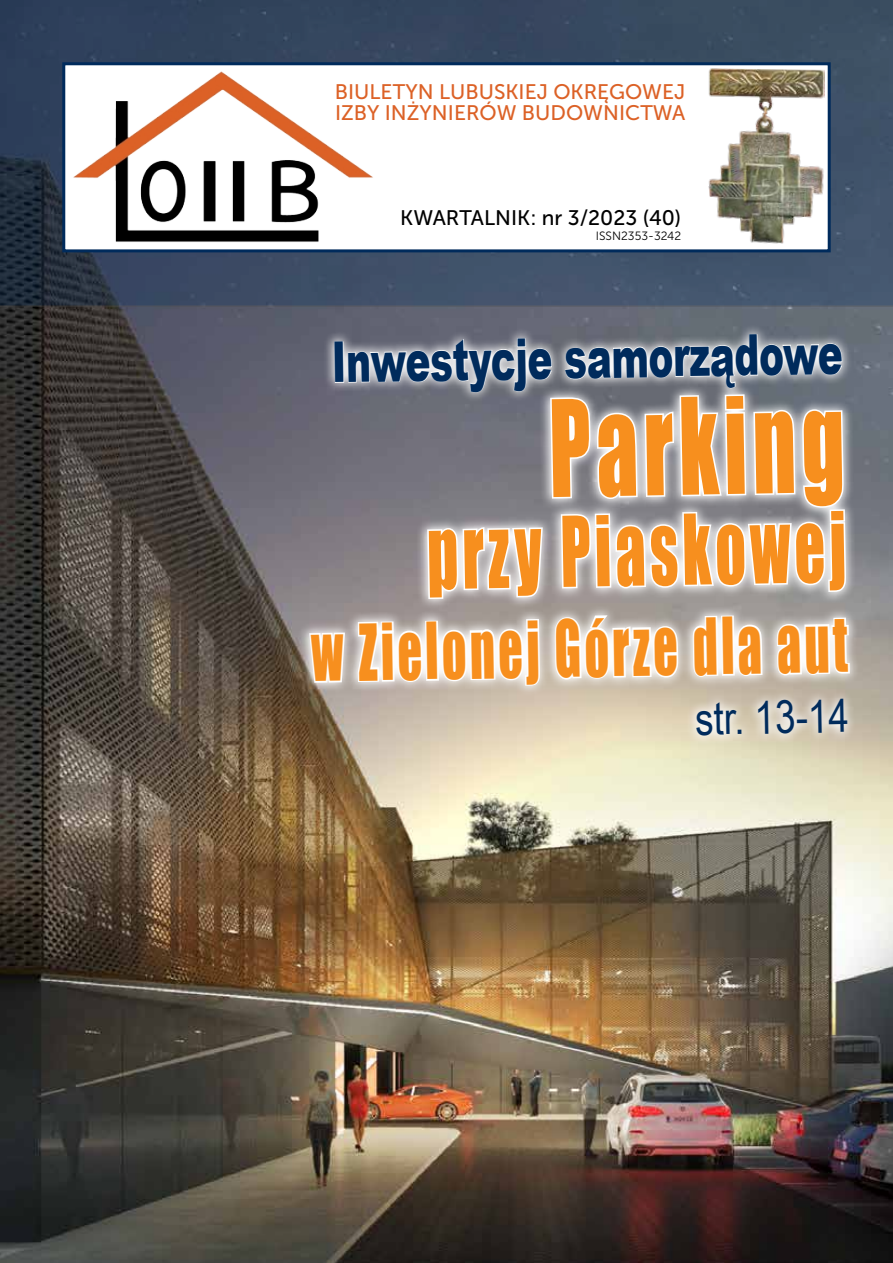
<style>
.page{position:relative;width:893px;height:1263px;background:#fff}
.page>*{position:absolute;margin:0;border:0;box-sizing:border-box;transform-origin:0 0}
.t1{font:123.75px "Impact";color:#f78f1e;scale:.67 1}
.t2{font:90px "Impact";color:#f78f1e;scale:.67 1}
.t3{font:72px "Impact";color:#f78f1e;scale:.67 1}
.t4{font:900 56.25px "Arial";color:#002b5c;scale:.67 1}
.t5{font:45px "Arial Narrow";color:#002b5c}
.t6{font:21px/21px "Museo Sans 500";color:#dc6126}
.t7{font:21px "Museo Sans 500";color:#000}
.t8{font:12px "Museo Sans 300";color:#000}
</style>
<div class="page">
<img style="left:0;top:307px;width:893px;height:956px">
<svg style="left:0;top:0;width:893px;height:307px;background:#34445b"></svg>
<div style="left:62px;top:62px;width:769px;height:190px;background:#fff;border:3px solid #002b5c"></div>
<img style="left:73px;top:71px;width:235px;height:171px">
<img style="left:708px;top:69px;width:117px;height:6px">
<svg style="left:293px;top:321px;width:569px;height:432px;background:#7b7678"></svg>
<img style="left:308px;top:75px;width:543px;height:940px">
<p class="t6" style="left:335px;top:81px;width:352px">BIULETYN LUBUSKIEJ OKRĘGOWEJ<br>IZBY INŻYNIERÓW BUDOWNICTWA</p>
<p class="t7" style="left:400px;top:206px;width:282px">KWARTALNIK: nr 3/2023 (40)</p>
<p class="t8" style="left:596px;top:229px;width:87px">ISSN2353-3242</p>
<h3 class="t4" style="left:331px;top:321px;width:764px;rotate:-1deg">Inwestycje samorządowe</h3>
<h1 class="t1" style="left:547px;top:353px;width:442px;rotate:-1deg">Parking</h1>
<h2 class="t2" style="left:426px;top:484px;width:627px;rotate:-1deg">przy Piaskowej</h2>
<h3 class="t3" style="left:310px;top:597px;width:802px;rotate:-1deg">w Zielonej Górze dla aut</h3>
<h3 class="t5" style="left:695px;top:686px;width:155px;rotate:-1deg">str. 13-14</h3>
</div>
